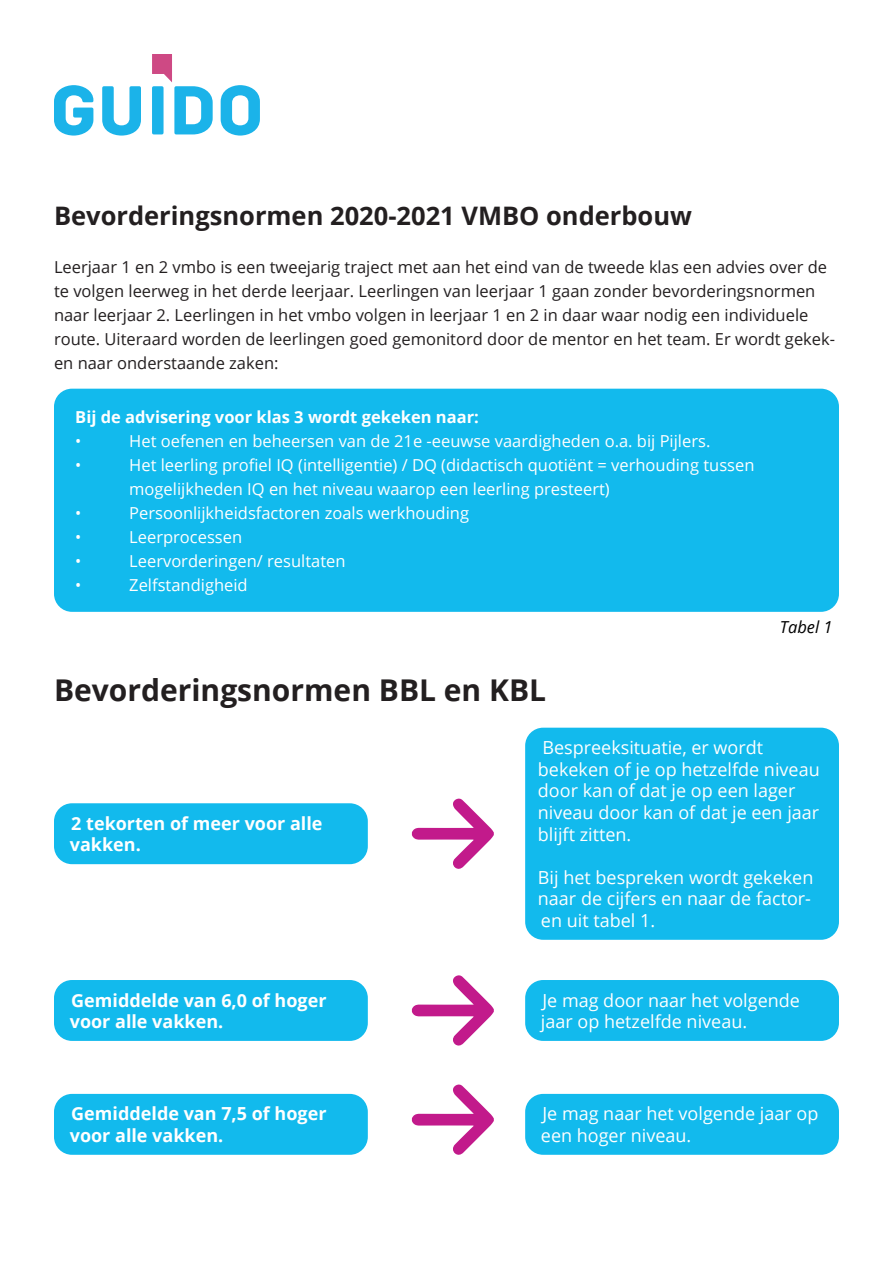
<style>
.page{position:relative;width:893px;height:1263px;background:#fff}
.page>*{position:absolute;margin:0;border:0;box-sizing:border-box;transform-origin:0 0}
.t1{font:700 30px "Open Sans";color:#231f20}
.t2{font:700 25.5px "Open Sans";color:#231f20}
.t3{font:18px/21.6px "Open Sans";color:#fff}
.t4{font:700 18px/21.6px "Open Sans";color:#fff}
.t5{font:16.5px/24px "Open Sans";color:#231f20}
.t6{font:16.5px "Open Sans";color:#fff}
.t7{font:700 16.5px "Open Sans";color:#fff}
.t8{font:italic 16.5px "Open Sans";color:#000001}
</style>
<div class="page">
<div style="left:54px;top:389px;width:785px;height:223px;background:#12baed;border-radius:18px"></div>
<svg style="left:54px;top:85px;width:39px;height:51px"></svg>
<svg style="left:102px;top:86px;width:39px;height:50px"></svg>
<svg style="left:221px;top:85px;width:39px;height:51px"></svg>
<svg style="left:152px;top:54px;width:61px;height:80px"></svg>
<div style="left:54px;top:803px;width:314px;height:61px;background:#12baed;border-radius:18px"></div>
<div style="left:525px;top:728px;width:314px;height:212px;background:#12baed;border-radius:18px"></div>
<div style="left:54px;top:980px;width:314px;height:61px;background:#12baed;border-radius:18px"></div>
<div style="left:525px;top:980px;width:314px;height:61px;background:#12baed;border-radius:18px"></div>
<div style="left:54px;top:1094px;width:314px;height:61px;background:#12baed;border-radius:18px"></div>
<div style="left:525px;top:1094px;width:314px;height:61px;background:#12baed;border-radius:18px"></div>
<svg style="left:412px;top:798px;width:82px;height:71px"></svg>
<svg style="left:412px;top:975px;width:82px;height:71px"></svg>
<svg style="left:412px;top:1084px;width:82px;height:71px"></svg>
<p class="t2" style="left:54px;top:197px;width:639px">Bevorderingsnormen 2020-2021 VMBO onderbouw</p>
<p class="t5" style="left:54px;top:254px;width:783px">Leerjaar 1 en 2 vmbo is een tweejarig traject met aan het eind van de tweede klas een advies over de te volgen leerweg in het derde leerjaar. Leerlingen van leerjaar 1 gaan zonder bevorderingsnormen naar leerjaar 2. Leerlingen in het vmbo volgen in leerjaar 1 en 2 in daar waar nodig een individuele route. Uiteraard worden de leerlingen goed gemonitord door de mentor en het team. Er wordt gekek&shy;en naar onderstaande zaken:</p>
<p class="t7" style="left:75px;top:405px;width:405px">Bij de advisering voor klas 3 wordt gekeken naar:</p>
<p class="t6" style="left:75px;top:429px;width:8px">•</p>
<p class="t6" style="left:129px;top:429px;width:583px">Het oefenen en beheersen van de 21e -eeuwse vaardigheden o.a. bij Pijlers.</p>
<p class="t6" style="left:75px;top:453px;width:8px">•</p>
<p class="t6" style="left:129px;top:453px;width:627px">Het leerling profiel IQ (intelligentie) / DQ (didactisch quotiënt = verhouding tussen</p>
<p class="t6" style="left:129px;top:477px;width:482px">mogelijkheden IQ en het niveau waarop een leerling presteert)</p>
<p class="t6" style="left:75px;top:501px;width:8px">•</p>
<p class="t6" style="left:129px;top:501px;width:341px">Persoonlijkheidsfactoren zoals werkhouding</p>
<p class="t6" style="left:75px;top:525px;width:8px">•</p>
<p class="t6" style="left:129px;top:525px;width:114px">Leerprocessen</p>
<p class="t6" style="left:75px;top:549px;width:8px">•</p>
<p class="t6" style="left:129px;top:549px;width:218px">Leervorderingen/ resultaten</p>
<p class="t6" style="left:75px;top:573px;width:8px">•</p>
<p class="t6" style="left:129px;top:573px;width:120px">Zelfstandigheid</p>
<p class="t1" style="left:54px;top:669px;width:494px">Bevorderingsnormen BBL en KBL</p>
<p class="t8" style="left:780px;top:615px;width:54px">Tabel 1</p>
<p class="t4" style="left:70px;top:812px;width:254px">2 tekorten of meer voor alle vakken.</p>
<p class="t3" style="left:538px;top:736px;width:283px">Bespreeksituatie, er wordt bekeken of je op hetzelfde niveau door kan of dat je op een lager niveau door kan of dat je een jaar blijft zitten.</p>
<p class="t3" style="left:538px;top:866px;width:277px">Bij het bespreken wordt gekeken naar de cijfers en naar de factor&shy;en uit tabel 1.</p>
<p class="t4" style="left:70px;top:989px;width:258px">Gemiddelde van 6,0 of hoger voor alle vakken.</p>
<p class="t3" style="left:541px;top:989px;width:261px">Je mag door naar het volgende jaar op hetzelfde niveau.</p>
<p class="t4" style="left:70px;top:1103px;width:258px">Gemiddelde van 7,5 of hoger voor alle vakken.</p>
<p class="t3" style="left:541px;top:1102px;width:279px">Je mag naar het volgende jaar op een hoger niveau.</p>
</div>
